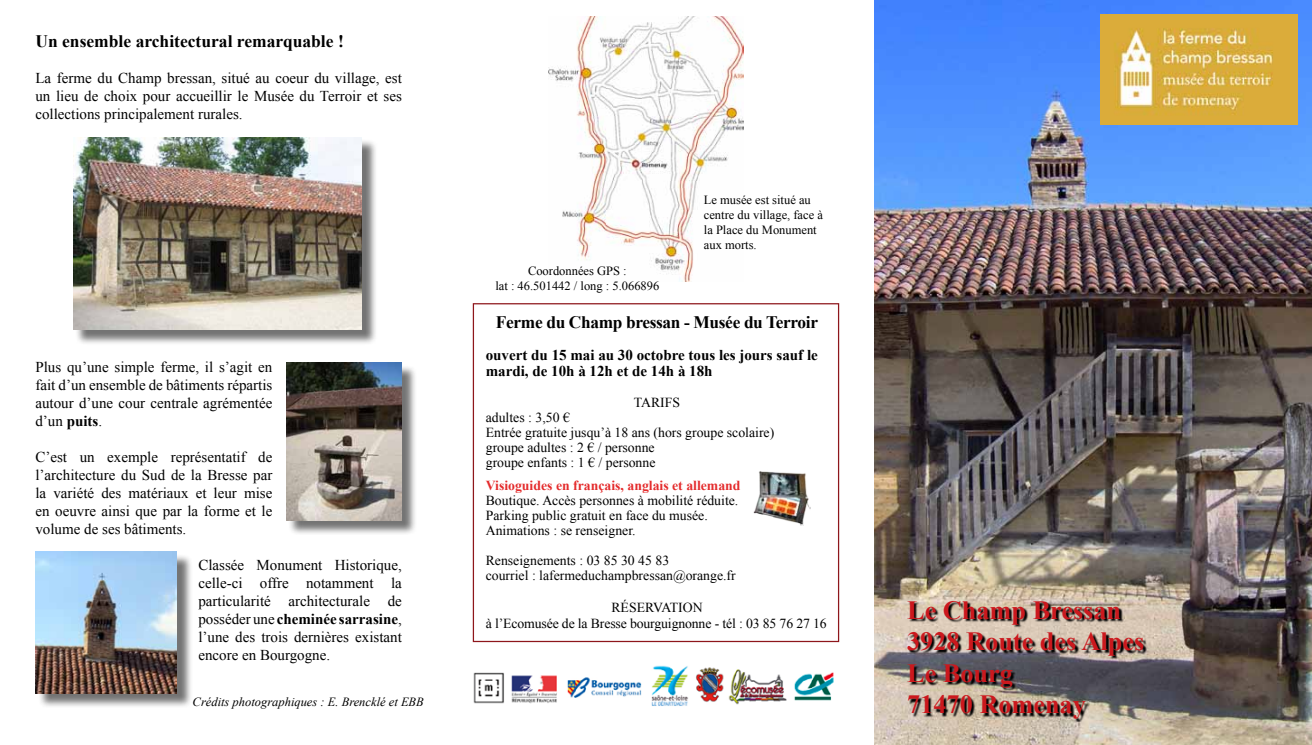
<style>
.page{position:relative;width:1312px;height:745px;background:#fff}
.page>*{position:absolute;margin:0;border:0;box-sizing:border-box;transform-origin:0 0}
.t1{font:700 26.25px/31.5px "Times New Roman";color:#cb181d}
.t2{font:700 17.5px "Times New Roman";color:#000}
.t3{font:700 17.5px "Times New Roman";letter-spacing:-.02em;color:#000}
.t4{font:15px/18px "Times New Roman";color:#000;text-align:justify}
.t5{font:700 15px/16.2px "Times New Roman";color:#000}
.t6{font:13.75px/15px "Times New Roman";color:#000}
.t7{font:700 13.75px "Times New Roman";color:#e42b2c}
.t8{font:12.5px/15px "Times New Roman";color:#000;text-align:center}
.t9{font:italic 12.5px "Times New Roman";color:#000}
.s1{font-weight:700}
</style>
<div class="page">
<div style="left:472px;top:303px;width:367px;height:338px;border:1px solid #8e161b"></div>
<img style="left:548px;top:17px;width:195px;height:264px">
<img style="left:753px;top:471px;width:56px;height:54px">
<img style="left:874px;top:0;width:437px;height:744px">
<div style="left:75px;top:139px;width:302px;height:206px;background:#000;opacity:.55"></div>
<img style="left:73px;top:137px;width:288px;height:193px">
<div style="left:288px;top:364px;width:129px;height:172px;background:#000;opacity:.55"></div>
<img style="left:286px;top:362px;width:116px;height:158px">
<div style="left:37px;top:553px;width:156px;height:155px;background:#000;opacity:.55"></div>
<img style="left:35px;top:551px;width:142px;height:141px">
<img style="left:1100px;top:14px;width:197px;height:111px">
<img style="left:473px;top:665px;width:361px;height:41px">
<svg style="left:907px;top:601px;width:239px;height:120px;background:#8c847c"></svg>
<p class="t2" style="left:35px;top:29px;width:310px">Un ensemble architectural remarquable !</p>
<p class="t4" style="left:35px;top:69px;width:368px">La ferme du Champ bressan, situé au coeur du village, est un lieu de choix pour accueillir le Musée du Terroir et ses collections principalement rurales.</p>
<p class="t4" style="left:35px;top:357px;width:238px">Plus qu’une simple ferme, il s’agit en fait d’un ensemble de bâtiments répartis autour d’une cour centrale agrémentée d’un <span class="s1">puits</span>.</p>
<p class="t4" style="left:35px;top:447px;width:238px">C’est un exemple représentatif de l’architecture du Sud de la Bresse par la variété des matériaux et leur mise en oeuvre ainsi que par la forme et le volume de ses bâtiments.</p>
<p class="t4" style="left:198px;top:555px;width:205px">Classée Monument Historique, celle-ci offre notamment la particularité architecturale de posséder une <span class="s1">cheminée sarrasine</span>, l’une des trois dernières existant encore en Bourgogne.</p>
<p class="t9" style="left:193px;top:693px;width:233px">Crédits photographiques : E. Brencklé et EBB</p>
<p class="t8" style="left:495px;top:263px;width:165px">Coordonnées GPS :<br>lat : 46.501442 / long : 5.066896</p>
<p class="t8" style="left:703px;top:192px;width:121px;text-align:left">Le musée est situé au centre du village, face à la Place du Monument aux morts.</p>
<p class="t3" style="left:496px;top:310px;width:323px">Ferme du Champ bressan - Musée du Terroir</p>
<p class="t5" style="left:485px;top:346px;width:333px">ouvert du 15 mai au 30 octobre tous les jours sauf le mardi, de 10h à 12h et de 14h à 18h</p>
<p class="t6" style="left:633px;top:395px;width:48px">Tarifs</p>
<p class="t6" style="left:485px;top:410px;width:290px">adultes : 3,50 €<br>Entrée gratuite jusqu’à 18 ans (hors groupe scolaire) groupe adultes : 2 € / personne<br>groupe enfants : 1 € / personne</p>
<p class="t7" style="left:485px;top:475px;width:256px">Visioguides en français, anglais et allemand</p>
<p class="t6" style="left:485px;top:492px;width:254px">Boutique. Accès personnes à mobilité réduite.<br>Parking public gratuit en face du musée.<br>Animations : se renseigner.</p>
<p class="t6" style="left:485px;top:552px;width:251px">Renseignements : 03 85 30 45 83<br>courriel : lafermeduchampbressan@orange.fr</p>
<p class="t6" style="left:485px;top:598px;width:342px;line-height:16.5px;text-align:center">Réservation<br>à l’Ecomusée de la Bresse bourguignonne - tél : 03 85 76 27 16</p>
<h1 class="t1" style="left:906px;top:593px;width:238px">Le Champ Bressan<br>3928 Route des Alpes<br>Le Bourg<br>71470 Romenay</h1>
</div>
